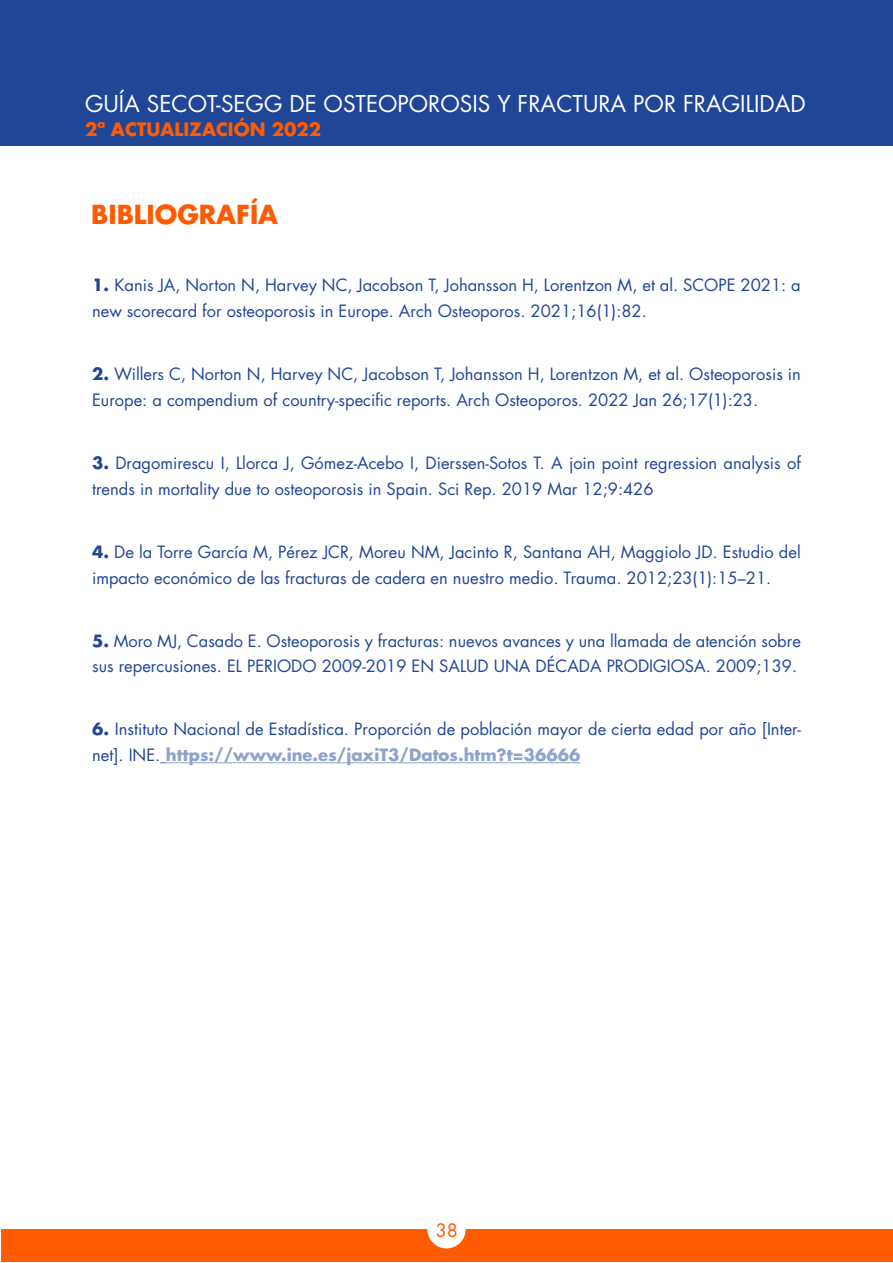
<style>
.page{position:relative;width:893px;height:1263px;background:#fff}
.page>*{position:absolute;margin:0;border:0;box-sizing:border-box;transform-origin:0 0}
.t1{font:700 25.5px "Futura Std";color:#ff5a00}
.t2{font:22.5px "Futura Std";color:#fff}
.t3{font:700 18px "Futura Std";color:#ff5b02}
.t4{font:18px "Futura Std";color:#ff5b02}
.t5{font:16.5px/25.8px "Futura Std";color:#204697}
.s1{font-weight:700}
.s2{font-weight:700;color:#8fa2ca}
</style>
<div class="page">
<div style="left:1px;top:1229px;width:892px;height:33px;background:#ff5b02"></div>
<div style="left:427px;top:1210px;width:39px;height:38px;background:#fff;border-radius:50%"></div>
<div style="left:0;top:0;width:892px;height:145px;background:#204697"></div>
<hr style="left:166px;top:762px;width:414px;height:1px;background:#8fa2ca">
<h2 class="t2" style="left:85px;top:89px;width:722px">GUÍA SECOT-SEGG DE OSTEOPOROSIS Y FRACTURA POR FRAGILIDAD</h2>
<p class="t3" style="left:85px;top:117px;width:238px">2ª ACTUALIZACIÓN 2022</p>
<h1 class="t1" style="left:91px;top:198px;width:189px">BIBLIOGRAFÍA</h1>
<p class="t5" style="left:92px;top:272px;width:710px"><span class="s1">1.</span> Kanis JA, Norton N, Harvey NC, Jacobson T, Johansson H, Lorentzon M, et al. SCOPE 2021: a new scorecard for osteoporosis in Europe. Arch Osteoporos. 2021;16(1):82.</p>
<p class="t5" style="left:92px;top:361px;width:710px"><span class="s1">2.</span> Willers C, Norton N, Harvey NC, Jacobson T, Johansson H, Lorentzon M, et al. Osteoporosis in<br>Europe: a compendium of country-specific reports. Arch Osteoporos. 2022 Jan 26;17(1):23.</p>
<p class="t5" style="left:92px;top:450px;width:710px"><span class="s1">3.</span> Dragomirescu I, Llorca J, Gómez-Acebo I, Dierssen-Sotos T. A join point regression analysis of trends in mortality due to osteoporosis in Spain. Sci Rep. 2019 Mar 12;9:426</p>
<p class="t5" style="left:92px;top:539px;width:710px"><span class="s1">4.</span> De la Torre García M, Pérez JCR, Moreu NM, Jacinto R, Santana AH, Maggiolo JD. Estudio del impacto económico de las fracturas de cadera en nuestro medio. Trauma. 2012;23(1):15–21.</p>
<p class="t5" style="left:92px;top:628px;width:710px"><span class="s1">5.</span> Moro MJ, Casado E. Osteoporosis y fracturas: nuevos avances y una llamada de atención sobre sus repercusiones. EL PERIODO 2009-2019 EN SALUD UNA DÉCADA PRODIGIOSA. 2009;139.</p>
<p class="t5" style="left:92px;top:716px;width:710px"><span class="s1">6.</span> Instituto Nacional de Estadística. Proporción de población mayor de cierta edad por año [Inter&shy;net]. INE. <span class="s2">https://www.ine.es/jaxiT3/Datos.htm?t=36666</span></p>
<p class="t4" style="left:436px;top:1219px;width:24px">38</p>
</div>
